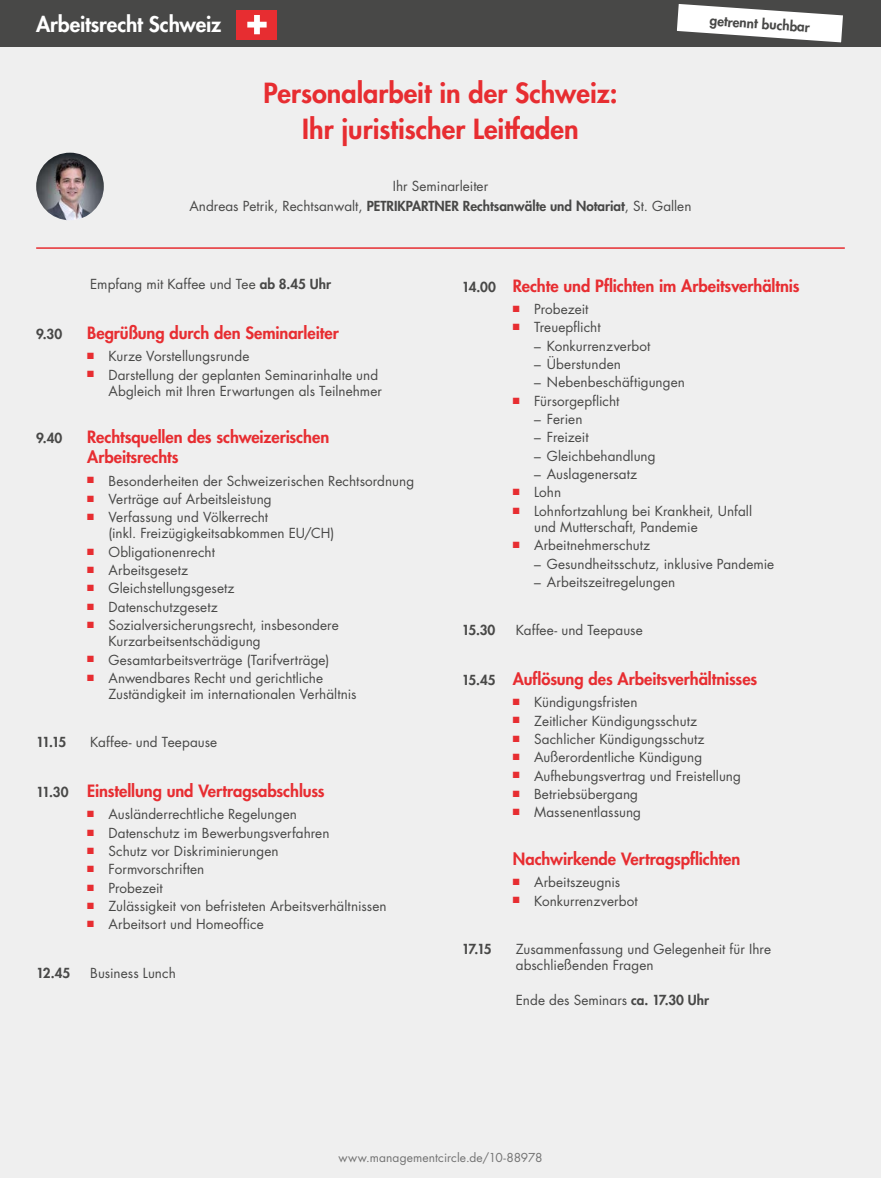
<style>
.page{position:relative;width:881px;height:1178px;background:#fff}
.page>*{position:absolute;margin:0;border:0;box-sizing:border-box;transform-origin:0 0}
.t1{font:800 27px/36px "Futura Std";color:#e72d31;text-align:center}
.t2{font:800 21px "Futura Std";letter-spacing:-.005em;color:#fff}
.t3{font:800 16.5px/19.8px "Futura Std";letter-spacing:-.005em;color:#e72d31}
.t4{font:13.5px/16.2px "Futura Std";letter-spacing:.005em;color:#484847}
.t5{font:800 13.5px "Futura Std";letter-spacing:-.075em;color:#484847}
.t6{font:12px "Futura Std";letter-spacing:.01em;color:#737373}
.s1{font-weight:800}
.s2{font-size:13.5px;color:#484847}
</style>
<div class="page">
<div style="left:0;top:0;width:880px;height:1178px;background:#efefef"></div>
<div style="left:0;top:0;width:880px;height:47px;background:#484847"></div>
<hr style="left:36px;top:247px;width:808px;height:2px;background:#e72d31">
<svg style="left:677px;top:4px;width:166px;height:39px"></svg>
<div style="left:237px;top:10px;width:40px;height:29px;background:#e72d31"></div>
<svg style="left:247px;top:15px;width:19px;height:19px"></svg>
<img style="left:36px;top:153px;width:68px;height:67px;border-radius:34px">
<h2 class="t2" style="left:36px;top:11px;width:186px">Arbeitsrecht Schweiz</h2>
<p class="t5" style="left:710px;top:12px;width:102px;rotate:4deg">getrennt buchbar</p>
<h1 class="t1" style="left:263px;top:75px;width:355px">Personalarbeit in der Schweiz:<br>Ihr juristischer Leitfaden</h1>
<p class="t4" style="left:189px;top:175px;width:503px;line-height:20.4px;text-align:center">Ihr Seminarleiter<br>Andreas Petrik, Rechtsanwalt, <span class="s1">PETRIKPARTNER Rechtsanwälte und Notariat</span>, St. Gallen</p>
<p class="t4" style="left:90px;top:276px;width:242px">Empfang mit Kaffee und Tee <span class="s1">ab 8.45 Uhr</span></p>
<p class="t5" style="left:36px;top:325px;width:27px">9.30</p>
<p class="t3" style="left:87px;top:323px;width:253px">Begrüßung durch den Seminarleiter</p>
<p class="t4" style="left:87px;top:348px;width:164px"><sup>■</sup> Kurze Vorstellungsrunde</p>
<p class="t4" style="left:87px;top:367px;width:296px;text-align:right"><sup>■</sup> Darstellung der geplanten Seminarinhalte und<br>Abgleich mit Ihren Erwartungen als Teilnehmer</p>
<p class="t5" style="left:36px;top:430px;width:28px">9.40</p>
<p class="t3" style="left:87px;top:427px;width:243px">Rechtsquellen des schweizerischen<br>Arbeitsrechts</p>
<p class="t4" style="left:87px;top:473px;width:328px"><sup>■</sup> Besonderheiten der Schweizerischen Rechtsordnung</p>
<p class="t4" style="left:87px;top:491px;width:186px"><sup>■</sup> Verträge auf Arbeitsleistung</p>
<p class="t4" style="left:108px;top:509px;width:227px;text-indent:-21px"><sup>■</sup> Verfassung und Völkerrecht<br>(inkl. Freizügigkeitsabkommen EU/CH)</p>
<p class="t4" style="left:87px;top:544px;width:129px"><sup>■</sup> Obligationenrecht</p>
<p class="t4" style="left:87px;top:562px;width:102px"><sup>■</sup> Arbeitsgesetz</p>
<p class="t4" style="left:87px;top:580px;width:149px"><sup>■</sup> Gleichstellungsgesetz</p>
<p class="t4" style="left:87px;top:599px;width:132px"><sup>■</sup> Datenschutzgesetz</p>
<p class="t4" style="left:108px;top:617px;width:232px;text-indent:-21px"><sup>■</sup> Sozialversicherungsrecht, insbesondere<br>Kurzarbeitsentschädigung</p>
<p class="t4" style="left:87px;top:652px;width:243px"><sup>■</sup> Gesamtarbeitsverträge (Tarifverträge)</p>
<p class="t4" style="left:108px;top:670px;width:249px;text-indent:-21px"><sup>■</sup> Anwendbares Recht und gerichtliche<br>Zuständigkeit im internationalen Verhältnis</p>
<p class="t5" style="left:36px;top:734px;width:32px">11.15</p>
<p class="t4" style="left:90px;top:734px;width:128px">Kaffee- und Teepause</p>
<p class="t3" style="left:36px;top:781px;width:290px"><span class="s2">11.30</span> Einstellung und Vertragsabschluss</p>
<p class="t4" style="left:87px;top:806px;width:211px"><sup>■</sup> Ausländerrechtliche Regelungen</p>
<p class="t4" style="left:87px;top:825px;width:243px"><sup>■</sup> Datenschutz im Bewerbungsverfahren</p>
<p class="t4" style="left:87px;top:843px;width:193px"><sup>■</sup> Schutz vor Diskriminierungen</p>
<p class="t4" style="left:87px;top:861px;width:119px"><sup>■</sup> Formvorschriften</p>
<p class="t4" style="left:87px;top:880px;width:77px"><sup>■</sup> Probezeit</p>
<p class="t4" style="left:87px;top:898px;width:301px"><sup>■</sup> Zulässigkeit von befristeten Arbeitsverhältnissen</p>
<p class="t4" style="left:87px;top:916px;width:178px"><sup>■</sup> Arbeitsort und Homeoffice</p>
<p class="t5" style="left:36px;top:964px;width:36px">12.45</p>
<p class="t4" style="left:90px;top:964px;width:87px">Business Lunch</p>
<p class="t3" style="left:461px;top:276px;width:339px"><span class="s2">14.00</span> Rechte und Pflichten im Arbeitsverhältnis</p>
<p class="t4" style="left:512px;top:301px;width:77px"><sup>■</sup> Probezeit</p>
<p class="t4" style="left:512px;top:320px;width:89px"><sup>■</sup> Treuepflicht</p>
<p class="t4" style="left:534px;top:338px;width:118px">– Konkurrenzverbot</p>
<p class="t4" style="left:534px;top:356px;width:88px">– Überstunden</p>
<p class="t4" style="left:534px;top:374px;width:152px">– Nebenbeschäftigungen</p>
<p class="t4" style="left:512px;top:393px;width:108px"><sup>■</sup> Fürsorgepflicht</p>
<p class="t4" style="left:534px;top:411px;width:50px">– Ferien</p>
<p class="t4" style="left:534px;top:429px;width:56px">– Freizeit</p>
<p class="t4" style="left:534px;top:448px;width:123px">– Gleichbehandlung</p>
<p class="t4" style="left:534px;top:466px;width:105px">– Auslagenersatz</p>
<p class="t4" style="left:512px;top:484px;width:50px"><sup>■</sup> Lohn</p>
<p class="t4" style="left:534px;top:503px;width:219px;text-indent:-21px"><sup>■</sup> Lohnfortzahlung bei Krankheit, Unfall und Mutterschaft, Pandemie</p>
<p class="t4" style="left:512px;top:537px;width:139px"><sup>■</sup> Arbeitnehmerschutz</p>
<p class="t4" style="left:534px;top:556px;width:241px">– Gesundheitsschutz, inklusive Pandemie</p>
<p class="t4" style="left:534px;top:574px;width:143px">– Arbeitszeitregelungen</p>
<p class="t5" style="left:461px;top:621px;width:35px">15.30</p>
<p class="t4" style="left:515px;top:622px;width:128px">Kaffee- und Teepause</p>
<p class="t3" style="left:461px;top:669px;width:297px"><span class="s2">15.45</span> Auflösung des Arbeitsverhältnisses</p>
<p class="t4" style="left:512px;top:694px;width:126px"><sup>■</sup> Kündigungsfristen</p>
<p class="t4" style="left:512px;top:713px;width:186px"><sup>■</sup> Zeitlicher Kündigungsschutz</p>
<p class="t4" style="left:512px;top:731px;width:193px"><sup>■</sup> Sachlicher Kündigungsschutz</p>
<p class="t4" style="left:512px;top:749px;width:191px"><sup>■</sup> Außerordentliche Kündigung</p>
<p class="t4" style="left:512px;top:767px;width:229px"><sup>■</sup> Aufhebungsvertrag und Freistellung</p>
<p class="t4" style="left:512px;top:786px;width:127px"><sup>■</sup> Betriebsübergang</p>
<p class="t4" style="left:512px;top:804px;width:130px"><sup>■</sup> Massenentlassung</p>
<p class="t3" style="left:512px;top:848px;width:229px">Nachwirkende Vertragspflichten</p>
<p class="t4" style="left:512px;top:874px;width:109px"><sup>■</sup> Arbeitszeugnis</p>
<p class="t4" style="left:512px;top:892px;width:126px"><sup>■</sup> Konkurrenzverbot</p>
<p class="t5" style="left:461px;top:940px;width:31px">17.15</p>
<p class="t4" style="left:515px;top:941px;width:256px">Zusammenfassung und Gelegenheit für Ihre abschließenden Fragen</p>
<p class="t4" style="left:515px;top:992px;width:195px">Ende des Seminars <span class="s1">ca. 17.30 Uhr</span></p>
<p class="t6" style="left:338px;top:1149px;width:205px">www.managementcircle.de/10-88978</p>
</div>
